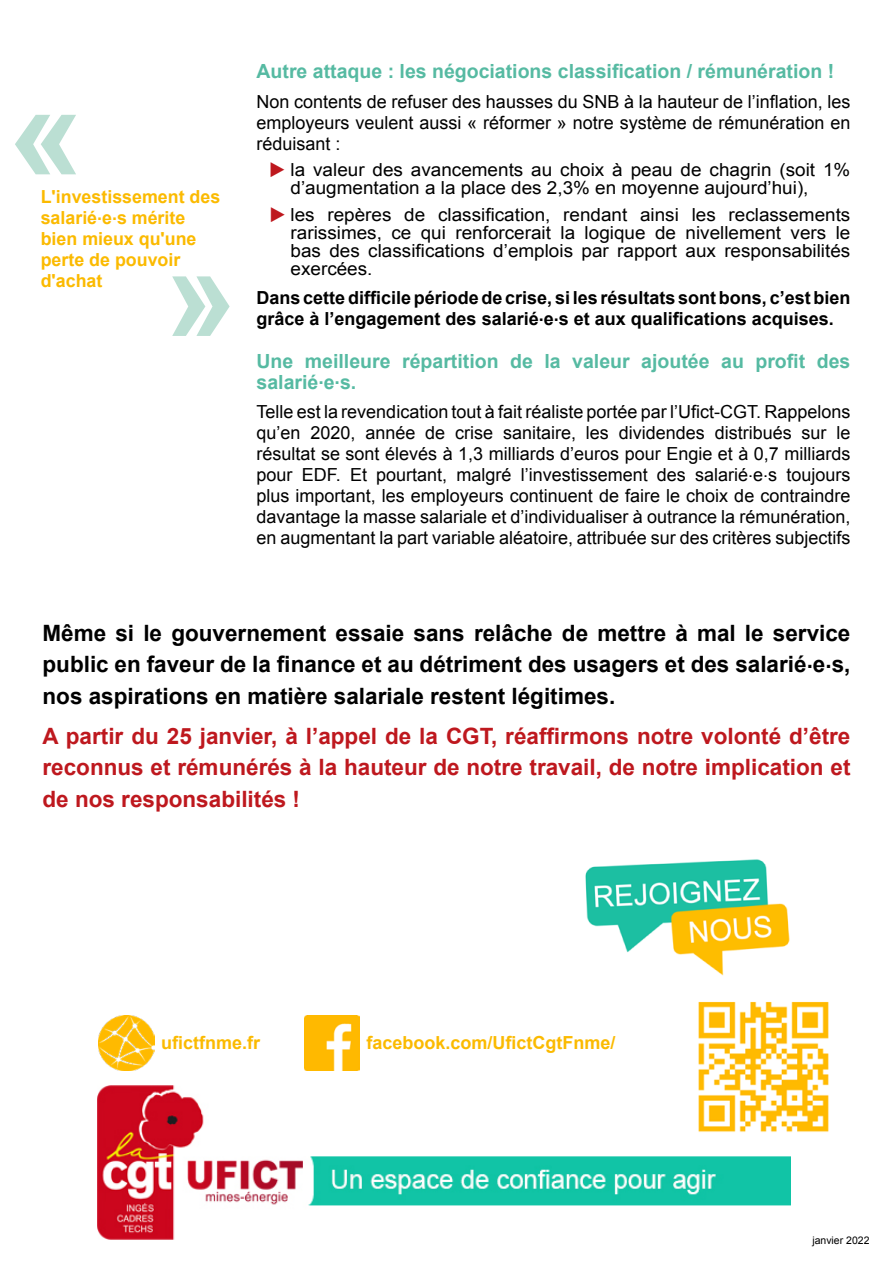
<style>
.page{position:relative;width:893px;height:1263px;background:#fff}
.page>*{position:absolute;margin:0;border:0;box-sizing:border-box;transform-origin:0 0}
.t1{font:700 22.5px/31.5px "Arial";color:#000;text-align:justify}
.t2{font:700 22.5px/31.5px "Arial";color:#be181e;text-align:justify}
.t3{font:700 19.5px/21px "Arial";color:#56baa2}
.t4{font:18px/21px "Arial";color:#000;text-align:justify}
.t5{font:18px/18px "Arial";color:#000;scale:1.05 1}
.t6{font:700 18px/21px "Arial";color:#000}
.t7{font:700 18px/21px "Arial";color:#fbba00}
.t8{font:10.5px "Arial";color:#000}
</style>
<div class="page">
<img style="left:98px;top:1086px;width:692px;height:153px">
<img style="left:99px;top:1015px;width:55px;height:55px">
<img style="left:304px;top:1015px;width:55px;height:55px">
<img style="left:585px;top:859px;width:205px;height:117px">
<img style="left:678px;top:1001px;width:151px;height:150px">
<svg style="left:15px;top:115px;width:61px;height:59px"></svg>
<svg style="left:172px;top:276px;width:58px;height:60px"></svg>
<p class="t7" style="left:41px;top:187px;width:181px">L'investissement des salarié.e.s mérite bien mieux qu'une perte de pouvoir d'achat</p>
<p class="t3" style="left:257px;top:62px;width:579px">Autre attaque : les négociations classification / rémunération !</p>
<p class="t4" style="left:257px;top:91px;width:595px">Non contents de refuser des hausses du SNB à la hauteur de l’inflation, les employeurs veulent aussi « réformer » notre système de rémunération en réduisant :</p>
<p class="t5" style="left:291px;top:161px;width:535px">la valeur des avancements au choix à peau de chagrin (soit 1% d’augmentation a la place des 2,3% en moyenne aujourd’hui),</p>
<p class="t5" style="left:291px;top:206px;width:535px;text-align:justify">les repères de classification, rendant ainsi les reclassements rarissimes, ce qui renforcerait la logique de nivellement vers le bas des classifications d’emplois par rapport aux responsabilités exercées.</p>
<p class="t6" style="left:257px;top:288px;width:595px">Dans cette difficile période de crise, si les résultats sont bons, c’est bien grâce à l’engagement des salarié.e.s et aux qualifications acquises.</p>
<p class="t3" style="left:257px;top:351px;width:595px">Une meilleure répartition de la valeur ajoutée au profit des salarié.e.s.</p>
<p class="t4" style="left:257px;top:401px;width:595px">Telle est la revendication tout à fait réaliste portée par l’Ufict-CGT. Rappelons qu’en 2020, année de crise sanitaire, les dividendes distribués sur le résultat se sont élevés à 1,3 milliards d’euros pour Engie et à 0,7 milliards pour EDF. Et pourtant, malgré l’investissement des salarié.e.s toujours plus important, les employeurs continuent de faire le choix de contraindre davantage la masse salariale et d’individualiser à outrance la rémunération, en augmentant la part variable aléatoire, attribuée sur des critères subjectifs</p>
<p class="t1" style="left:43px;top:618px;width:809px">Même si le gouvernement essaie sans relâche de mettre à mal le service public en faveur de la finance et au détriment des usagers et des salarié.e.s, nos aspirations en matière salariale restent légitimes.</p>
<p class="t2" style="left:43px;top:721px;width:809px">A partir du 25 janvier, à l’appel de la CGT, réaffirmons notre volonté d’être reconnus et rémunérés à la hauteur de notre travail, de notre implication et de nos responsabilités !</p>
<p class="t7" style="left:161px;top:1033px;width:101px">ufictfnme.fr</p>
<p class="t7" style="left:366px;top:1033px;width:251px">facebook.com/UfictCgtFnme/</p>
<p class="t8" style="left:812px;top:1233px;width:59px">janvier 2022</p>
</div>
